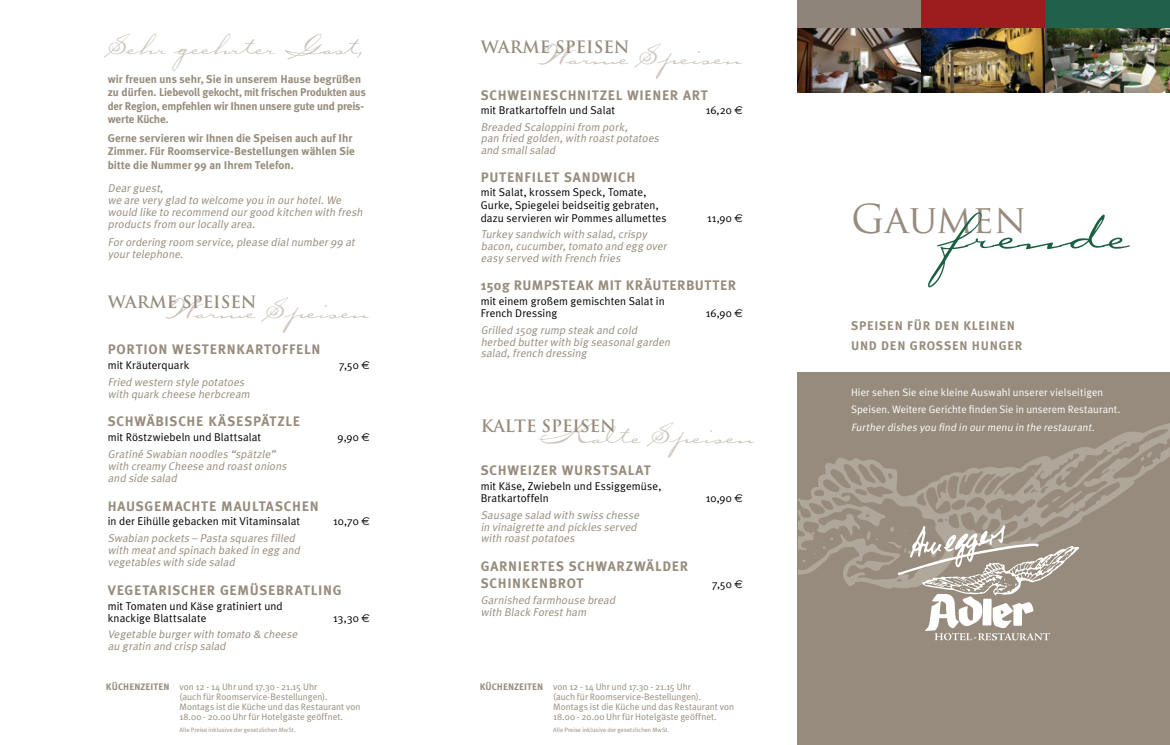
<style>
.page{position:relative;width:1170px;height:745px;background:#fff}
.page>*{position:absolute;margin:0;border:0;box-sizing:border-box;transform-origin:0 0}
.t1{font:86.5px "Julia Hand Script";color:#1c6044}
.t2{font:38.88px "Trajan Pro";color:#968b7c}
.t3{font:37.5px "Julia Hand Script";color:#cac3bb}
.t4{font:700 16.62px "Trajan Pro";color:#968b7c}
.t5{font:700 13.75px/16.5px "Meta Plus";letter-spacing:.05em;color:#968b7c}
.t6{font:700 12.5px/20px "Meta Plus";letter-spacing:.06em;color:#968b7c}
.t7{font:italic 11.25px/11.9px "Meta Plus Normal";letter-spacing:.04em;color:#968b7c}
.t8{font:11.25px/12.5px "Meta Plus Normal";letter-spacing:.01em;color:#000}
.t9{font:700 11.25px/13.5px "Meta Plus";color:#968b7c}
.t10{font:10.75px/17.5px "Meta Plus Normal";letter-spacing:.01em;color:#fff}
.t11{font:italic 10.75px "Meta Plus Normal";color:#fff}
.t12{font:9.38px/10px "Meta Plus Normal";color:#968b7c}
.t13{font:6.25px "Meta Plus Normal";letter-spacing:.01em;color:#968b7c}
.s1{font-family:"Euro Sans"}
.s2{font-family:"Meta Plus";font-weight:700}
</style>
<div class="page">
<div style="left:797px;top:372px;width:372px;height:372px;background:#968b7c"></div>
<svg style="left:798px;top:423px;width:371px;height:163px"></svg>
<div style="left:797px;top:0;width:124px;height:28px;background:#8e8479"></div>
<img style="left:797px;top:28px;width:372px;height:65px">
<div style="left:921px;top:0;width:124px;height:28px;background:#9d1c1e"></div>
<div style="left:1045px;top:0;width:124px;height:28px;background:#21604a"></div>
<svg style="left:860px;top:525px;width:219px;height:115px"></svg>
<h3 class="t3" style="left:108px;top:24px;width:259px">Sehr geehrter Gast,</h3>
<p class="t9" style="left:108px;top:72px;width:259px">wir freuen uns sehr, Sie in unserem Hause begrüßen zu dürfen. Liebevoll gekocht, mit frischen Produkten aus der Region, empfehlen wir Ihnen unsere gute und preis&shy;werte Küche.</p>
<p class="t9" style="left:108px;top:131px;width:248px">Gerne servieren wir Ihnen die Speisen auch auf Ihr<br>Zimmer. Für Roomservice-Bestellungen wählen Sie bitte die Nummer 99 an Ihrem Telefon.</p>
<p class="t7" style="left:108px;top:182px;width:258px">Dearguest,<br>we are very glad to welcome you in ourhotel.We would like to recommend ourgood kitchen with fresh products from ourlocally area.</p>
<p class="t7" style="left:108px;top:236px;width:251px">Forordering room service,please dialnumber99 at yourtelephone.</p>
<h3 class="t4" style="left:108px;top:291px;width:150px">WARME SPEISEN</h3>
<h3 class="t3" style="left:164px;top:287px;width:206px">Warme Speisen</h3>
<p class="t5" style="left:108px;top:341px;width:214px">PORTION WESTERNKARTOFFELN</p>
<p class="t8" style="left:108px;top:358px;width:83px">mit Kräuterquark</p>
<p class="t8" style="left:339px;top:358px;width:32px">7,50 <span class="s1">€</span></p>
<p class="t7" style="left:108px;top:375px;width:146px">Fried western style potatoes with quark cheese herbcream</p>
<p class="t5" style="left:108px;top:413px;width:194px">SCHWÄBISCHE KÄSESPÄTZLE</p>
<p class="t8" style="left:108px;top:430px;width:155px">mit Röstzwiebeln und Blattsalat</p>
<p class="t8" style="left:337px;top:430px;width:34px">9,90 <span class="s1">€</span></p>
<p class="t7" style="left:108px;top:447px;width:182px">Gratiné Swabian noodles “spätzle” with creamy Cheese and roastonions and side salad</p>
<p class="t5" style="left:108px;top:497px;width:212px">HAUSGEMACHTE MAULTASCHEN</p>
<p class="t8" style="left:108px;top:514px;width:194px">in der Eihülle gebacken mit Vitaminsalat</p>
<p class="t8" style="left:333px;top:514px;width:38px">10,70 <span class="s1">€</span></p>
<p class="t7" style="left:108px;top:532px;width:196px">Swabian pockets – Pasta squares filled with meatand spinach baked in egg and vegetables with side salad</p>
<p class="t5" style="left:108px;top:582px;width:235px">VEGETARISCHER GEMÜSEBRATLING</p>
<p class="t8" style="left:108px;top:599px;width:176px;line-height:11.9px">mit Tomaten und Käse gratiniert und knackige Blattsalate</p>
<p class="t8" style="left:333px;top:611px;width:38px">13,30 <span class="s1">€</span></p>
<p class="t7" style="left:108px;top:627px;width:193px">Vegetable burgerwith tomato &amp; cheese au gratin and crisp salad</p>
<p class="t12" style="left:179px;top:681px;width:182px;text-indent:-74px"><span class="s2">KÜCHENZEITEN</span> von 12 - 14 Uhr und 17.30 - 21.15 Uhr<br>(auch für Roomservice-Bestellungen).<br>Montags ist die Küche und das Restaurant von 18.00 - 20.00 Uhr für Hotelgäste geöffnet.</p>
<p class="t13" style="left:179px;top:725px;width:118px">Alle Preise inklusive der gesetzlichen MwSt.</p>
<h3 class="t4" style="left:480px;top:37px;width:150px">WARME SPEISEN</h3>
<h3 class="t3" style="left:537px;top:34px;width:206px">Warme Speisen</h3>
<p class="t5" style="left:480px;top:86px;width:229px">SCHWEINESCHNITZEL WIENER ART</p>
<p class="t8" style="left:480px;top:104px;width:136px">mit Bratkartoffeln und Salat</p>
<p class="t8" style="left:705px;top:104px;width:39px">16,20 <span class="s1">€</span></p>
<p class="t7" style="left:480px;top:120px;width:182px">Breaded Scaloppinifrom pork,<br>pan fried golden,with roastpotatoes and smallsalad</p>
<p class="t5" style="left:480px;top:169px;width:156px">PUTENFILET SANDWICH</p>
<p class="t8" style="left:480px;top:186px;width:187px">mit Salat, krossem Speck, Tomate,<br>Gurke, Spiegelei beidseitig gebraten, dazu servieren wir Pommes allumettes</p>
<p class="t8" style="left:707px;top:211px;width:37px">11,90 <span class="s1">€</span></p>
<p class="t7" style="left:480px;top:228px;width:190px">Turkey sandwich with salad,crispy bacon,cucumber,tomato and egg over easy served with French fries</p>
<p class="t5" style="left:480px;top:277px;width:257px">150g RUMPSTEAK MIT KRÄUTERBUTTER</p>
<p class="t8" style="left:480px;top:294px;width:185px">mit einem großem gemischten Salat in<br>French Dressing</p>
<p class="t8" style="left:705px;top:307px;width:39px">16,90 <span class="s1">€</span></p>
<p class="t7" style="left:480px;top:323px;width:193px">Grilled 150g rump steak and cold herbed butterwith big seasonalgarden salad,french dressing</p>
<h3 class="t4" style="left:480px;top:415px;width:137px">KALTE SPEISEN</h3>
<h3 class="t3" style="left:537px;top:412px;width:218px">Kalte Speisen</h3>
<p class="t5" style="left:480px;top:462px;width:171px">SCHWEIZER WURSTSALAT</p>
<p class="t8" style="left:480px;top:479px;width:182px">mit Käse, Zwiebeln und Essiggemüse,<br>Bratkartoffeln</p>
<p class="t7" style="left:480px;top:508px;width:162px">Sausage salad with swiss chesse in vinaigrette and pickles served with roastpotatoes</p>
<p class="t5" style="left:480px;top:557px;width:209px">GARNIERTES SCHWARZWÄLDER<br>SCHINKENBROT</p>
<p class="t7" style="left:480px;top:593px;width:138px">Garnished farmhouse bread with Black Forestham</p>
<p class="t8" style="left:705px;top:491px;width:39px">10,90 <span class="s1">€</span></p>
<p class="t8" style="left:711px;top:577px;width:32px">7,50 <span class="s1">€</span></p>
<p class="t12" style="left:553px;top:681px;width:182px;text-indent:-74px"><span class="s2">KÜCHENZEITEN</span> von 12 - 14 Uhr und 17.30 - 21.15 Uhr<br>(auch für Roomservice-Bestellungen).<br>Montags ist die Küche und das Restaurant von 18.00 - 20.00 Uhr für Hotelgäste geöffnet.</p>
<p class="t13" style="left:553px;top:725px;width:118px">Alle Preise inklusive der gesetzlichen MwSt.</p>
<h2 class="t2" style="left:851px;top:194px;width:177px">GAUMEN</h2>
<h1 class="t1" style="left:940px;top:178px;width:192px">freude</h1>
<p class="t6" style="left:851px;top:315px;width:173px">SPEISEN FÜR DEN KLEINEN<br>UND DEN GROSSEN HUNGER</p>
<p class="t10" style="left:851px;top:383px;width:271px">Hier sehen Sie eine kleine Auswahl unserer vielseitigen<br>Speisen. Weitere Gerichte finden Sie in unserem Restaurant.</p>
<p class="t11" style="left:851px;top:420px;width:247px">Furtherdishes you find in ourmenu in the restaurant.</p>
</div>
